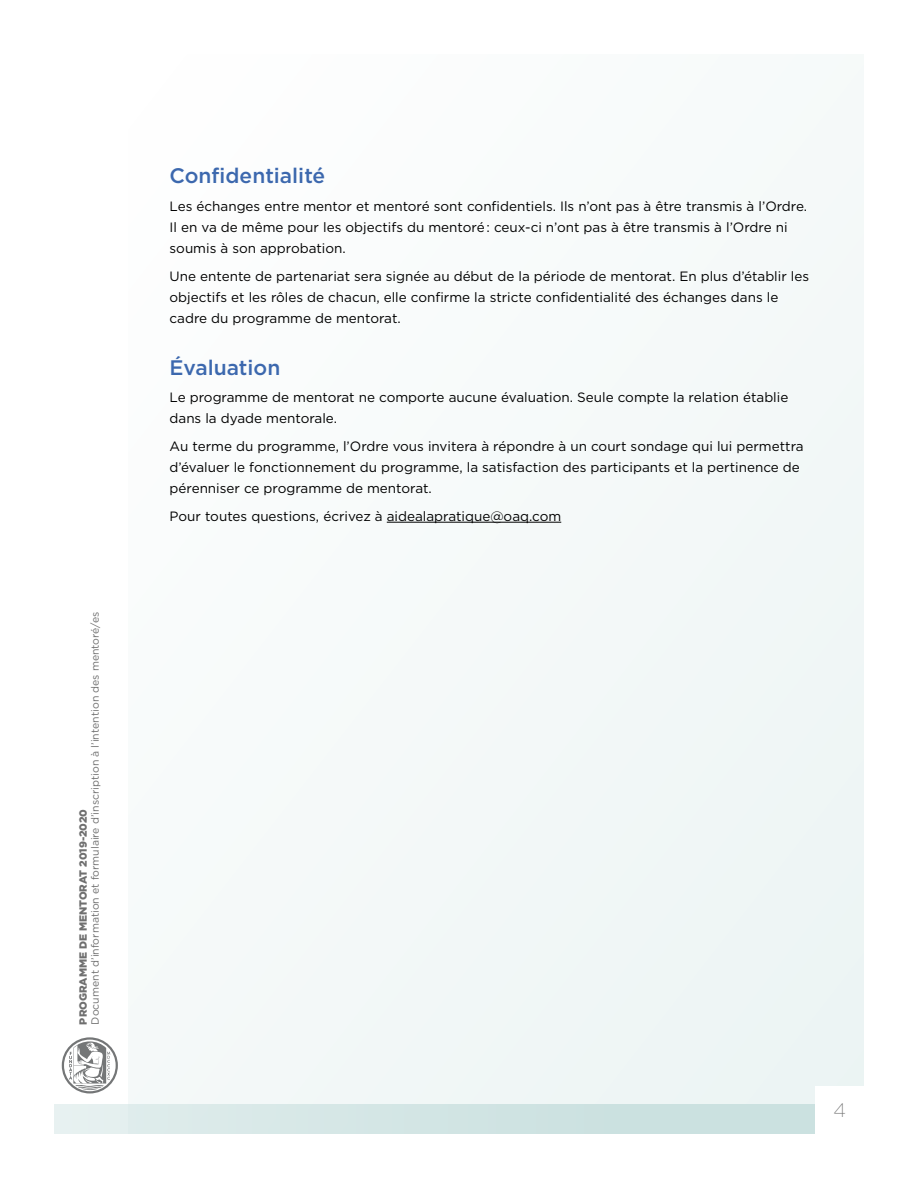
<style>
.page{position:relative;width:918px;height:1188px;background:#fff}
.page>*{position:absolute;margin:0;border:0;box-sizing:border-box;transform-origin:0 0}
.t1{font:500 21px "Gotham";color:#3c68ae}
.t2{font:200 19.5px "Gotham";color:#6f6f6f}
.t3{font:13.5px/21px "Gotham";color:#000}
.t4{font:10.5px "Gotham";color:#6f6f6f}
.t5{font:900 10.5px "Gotham";color:#6f6f6f}
</style>
<div class="page">
<div style="left:128px;top:54px;width:736px;height:1080px;background:#f5f9f9"></div>
<div style="left:54px;top:1104px;width:810px;height:30px;background:linear-gradient(to right,#e2eeed,#c4dddc)"></div>
<div style="left:815px;top:1086px;width:50px;height:49px;background:#fff"></div>
<svg style="left:62px;top:1037px;width:56px;height:57px"></svg>
<hr style="left:387px;top:522px;width:174px;height:1px;background:#000">
<p class="t4" style="left:88px;top:1025px;width:414px;rotate:-90deg">Document d’information et formulaire d’inscription à l’intention des mentoré/es</p>
<p class="t5" style="left:76px;top:1025px;width:217px;rotate:-90deg">PROGRAMME DE MENTORAT 2019-2020</p>
<h1 class="t1" style="left:170px;top:163px;width:157px">Confidentialité</h1>
<p class="t3" style="left:170px;top:196px;width:639px">Les échanges entre mentor et mentoré sont confidentiels. Ils n’ont pas à être transmis à l’Ordre.<br>Il en va de même pour les objectifs du mentoré : ceux-ci n’ont pas à être transmis à l’Ordre ni soumis à son approbation.</p>
<p class="t3" style="left:170px;top:265px;width:641px">Une entente de partenariat sera signée au début de la période de mentorat. En plus d’établir les objectifs et les rôles de chacun, elle confirme la stricte confidentialité des échanges dans le cadre du programme de mentorat.</p>
<h1 class="t1" style="left:170px;top:354px;width:112px">Évaluation</h1>
<p class="t3" style="left:170px;top:387px;width:620px">Le programme de mentorat ne comporte aucune évaluation. Seule compte la relation établie dans la dyade mentorale.</p>
<p class="t3" style="left:170px;top:436px;width:636px">Au terme du programme, l’Ordre vous invitera à répondre à un court sondage qui lui permettra d’évaluer le fonctionnement du programme, la satisfaction des participants et la pertinence de pérenniser ce programme de mentorat.</p>
<p class="t3" style="left:170px;top:505px;width:393px">Pour toutes questions, écrivez à aidealapratique@oaq.com</p>
<h2 class="t2" style="left:834px;top:1100px;width:14px">4</h2>
</div>
